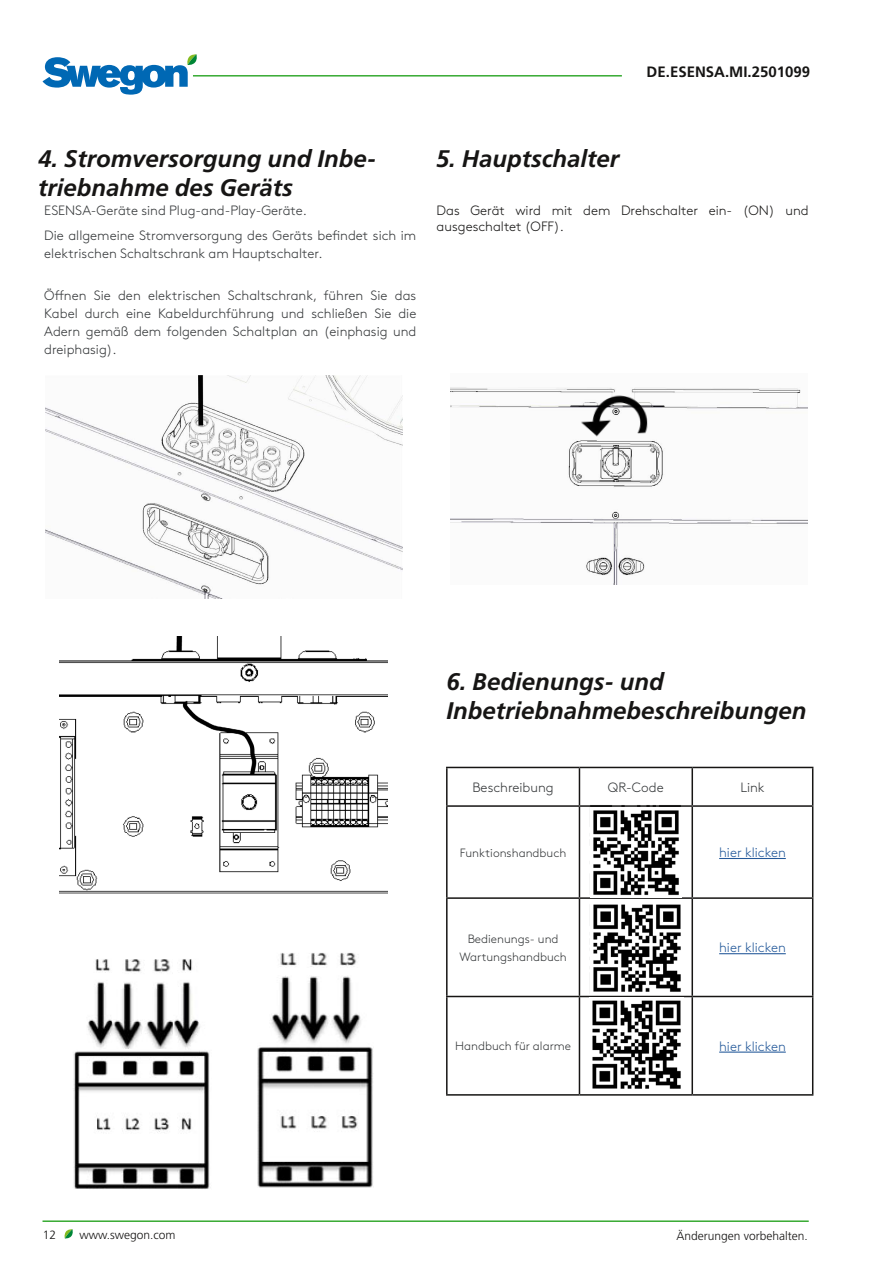
<style>
.page{position:relative;width:893px;height:1263px;background:#fff}
.page>*{position:absolute;margin:0;border:0;box-sizing:border-box;transform-origin:0 0}
.t1{font:italic 700 24px/28.8px "Frutiger LT Pro";color:#161514}
.t2{font:700 15px "Frutiger LT Pro";color:#161514}
.t3{font:300 13.5px/18px "Swegon Brown";color:#333638}
.t4{font:300 13.5px/16.2px "Swegon Brown";color:#161514}
.t5{font:300 13.5px "Swegon Brown";color:#24599a}
.t6{font:300 12px/18px "Swegon Brown";color:#333638;text-align:center}
.t7{font:300 12px "Frutiger LT Pro";color:#161514}
</style>
<div class="page">
<svg style="left:43px;top:54px;width:154px;height:41px"></svg>
<hr style="left:193px;top:75px;width:429px;height:2px;background:#37aa32">
<svg style="left:64px;top:1229px;width:9px;height:10px"></svg>
<hr style="left:43px;top:1220px;width:766px;height:2px;background:#37aa32">
<img style="left:46px;top:376px;width:357px;height:222px">
<img style="left:59px;top:636px;width:329px;height:258px">
<img style="left:73px;top:959px;width:137px;height:230px">
<img style="left:257px;top:952px;width:116px;height:235px">
<img style="left:451px;top:387px;width:357px;height:197px">
<img style="left:568px;top:387px;width:88px;height:53px">
<img style="left:113px;top:959px;width:60px;height:89px">
<hr style="left:446px;top:767px;width:133px;height:1px;background:#161514">
<hr style="left:446px;top:768px;width:2px;height:37px;background:#161514">
<hr style="left:579px;top:767px;width:113px;height:1px;background:#161514">
<hr style="left:579px;top:768px;width:1px;height:37px;background:#161514">
<hr style="left:692px;top:767px;width:121px;height:1px;background:#161514">
<hr style="left:692px;top:768px;width:1px;height:37px;background:#161514">
<hr style="left:812px;top:768px;width:1px;height:37px;background:#161514">
<hr style="left:446px;top:805px;width:133px;height:2px;background:#161514">
<hr style="left:446px;top:807px;width:2px;height:90px;background:#161514">
<hr style="left:579px;top:805px;width:113px;height:2px;background:#161514">
<hr style="left:579px;top:807px;width:1px;height:90px;background:#161514">
<hr style="left:692px;top:805px;width:121px;height:2px;background:#161514">
<hr style="left:692px;top:807px;width:1px;height:90px;background:#161514">
<hr style="left:812px;top:807px;width:1px;height:90px;background:#161514">
<hr style="left:446px;top:897px;width:133px;height:2px;background:#161514">
<hr style="left:446px;top:899px;width:2px;height:97px;background:#161514">
<hr style="left:579px;top:897px;width:113px;height:2px;background:#161514">
<hr style="left:579px;top:899px;width:1px;height:97px;background:#161514">
<hr style="left:692px;top:897px;width:121px;height:2px;background:#161514">
<hr style="left:692px;top:899px;width:1px;height:97px;background:#161514">
<hr style="left:812px;top:899px;width:1px;height:97px;background:#161514">
<hr style="left:446px;top:996px;width:133px;height:1px;background:#161514">
<hr style="left:446px;top:997px;width:2px;height:97px;background:#161514">
<hr style="left:579px;top:996px;width:113px;height:1px;background:#161514">
<hr style="left:579px;top:997px;width:1px;height:97px;background:#161514">
<hr style="left:692px;top:996px;width:121px;height:1px;background:#161514">
<hr style="left:692px;top:997px;width:1px;height:97px;background:#161514">
<hr style="left:812px;top:997px;width:1px;height:97px;background:#161514">
<hr style="left:446px;top:1094px;width:133px;height:2px;background:#161514">
<hr style="left:579px;top:1094px;width:113px;height:2px;background:#161514">
<hr style="left:692px;top:1094px;width:121px;height:2px;background:#161514">
<hr style="left:719px;top:858px;width:67px;height:1px;background:#24599a">
<hr style="left:719px;top:953px;width:67px;height:1px;background:#24599a">
<hr style="left:719px;top:1051px;width:67px;height:2px;background:#24599a">
<img style="left:593px;top:904px;width:88px;height:88px">
<img style="left:593px;top:810px;width:86px;height:86px">
<img style="left:592px;top:1000px;width:89px;height:89px">
<p class="t2" style="left:647px;top:63px;width:165px">DE.ESENSA.MI.2501099</p>
<h1 class="t1" style="left:38px;top:144px;width:340px">4. Stromversorgung und Inbe&shy;triebnahme des Geräts</h1>
<p class="t3" style="left:44px;top:197px;width:374px;line-height:24.5px">ESENSA-Geräte sind Plug-and-Play-Geräte.<br>Die allgemeine Stromversorgung des Geräts befindet sich im</p>
<p class="t3" style="left:44px;top:243px;width:280px">elektrischen Schaltschrank am Hauptschalter.</p>
<p class="t3" style="left:44px;top:285px;width:374px;text-align:justify">Öffnen Sie den elektrischen Schaltschrank, führen Sie das Kabel durch eine Kabeldurchführung und schließen Sie die Adern gemäß dem folgenden Schaltplan an (einphasig und dreiphasig).</p>
<h1 class="t1" style="left:436px;top:144px;width:185px">5. Hauptschalter</h1>
<p class="t4" style="left:437px;top:201px;width:374px">Das Gerät wird mit dem Drehschalter ein- (ON) und ausgeschaltet (OFF).</p>
<h1 class="t1" style="left:446px;top:667px;width:362px">6. Bedienungs- und<br>Inbetriebnahmebeschreibungen</h1>
<p class="t3" style="left:472px;top:777px;width:83px">Beschreibung</p>
<p class="t3" style="left:608px;top:777px;width:57px">QR-Code</p>
<p class="t3" style="left:740px;top:777px;width:26px">Link</p>
<p class="t6" style="left:460px;top:842px;width:108px">Funktionshandbuch</p>
<p class="t5" style="left:719px;top:842px;width:68px">hier klicken</p>
<p class="t6" style="left:459px;top:929px;width:109px">Bedienungs- und<br>Wartungshandbuch</p>
<p class="t5" style="left:719px;top:938px;width:68px">hier klicken</p>
<p class="t6" style="left:455px;top:1036px;width:117px">Handbuch für alarme</p>
<p class="t5" style="left:719px;top:1036px;width:68px">hier klicken</p>
<p class="t7" style="left:43px;top:1227px;width:15px">12</p>
<p class="t7" style="left:79px;top:1227px;width:98px">www.swegon.com</p>
<p class="t7" style="left:677px;top:1229px;width:133px">Änderungen vorbehalten.</p>
</div>
